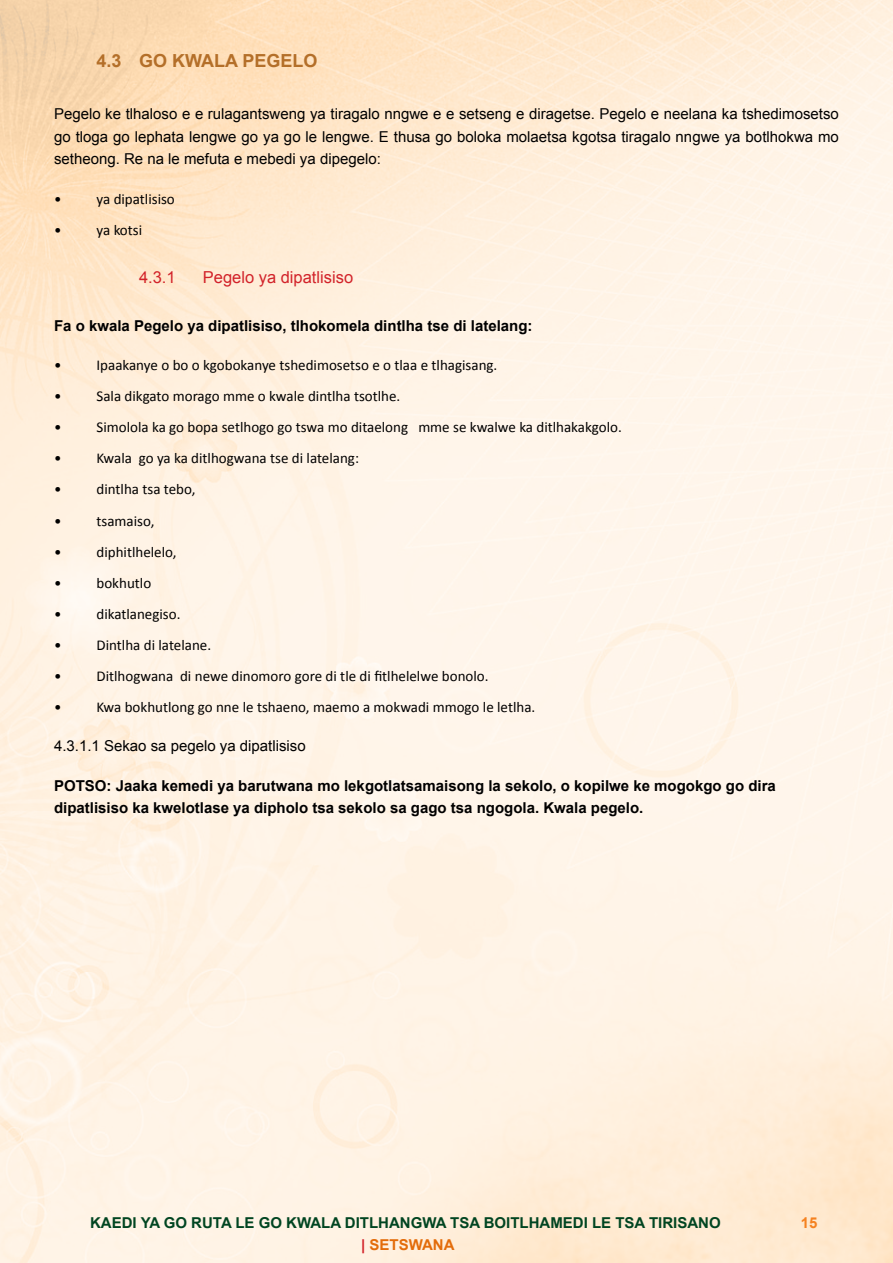
<style>
.page{position:relative;width:893px;height:1263px;background:#fff}
.page>*{position:absolute;margin:0;border:0;box-sizing:border-box;transform-origin:0 0}
.t1{font:700 18px "Arial";color:#b46f29}
.t2{font:16.5px "Arial";color:#d2232a}
.t3{font:15px "Calibri";color:#000}
.t4{font:15px/22.5px "Arial";color:#000;text-align:justify}
.t5{font:700 15px/22.5px "Arial";color:#000}
.t6{font:700 15px "Arial";color:#004521}
.t7{font:700 15px "Arial";color:#e36c0a}
.t8{font:700 15px "Arial";color:#f58220}
.s1{color:#d2232a}
</style>
<div class="page">
<p class="t1" style="left:97px;top:49px;width:222px">4.3 GO KWALA PEGELO</p>
<p class="t4" style="left:54px;top:103px;width:786px">Pegelo ke tlhaloso e e rulagantsweng ya tiragalo nngwe e e setseng e diragetse. Pegelo e neelana ka tshedimosetso go tloga go lephata lengwe go ya go le lengwe. E thusa go boloka molaetsa kgotsa tiragalo nngwe ya botlhokwa mo setheong. Re na le mefuta e mebedi ya dipegelo:</p>
<p class="t3" style="left:54px;top:189px;width:122px">• ya dipatlisiso</p>
<p class="t3" style="left:54px;top:220px;width:90px">• ya kotsi</p>
<p class="t2" style="left:139px;top:266px;width:38px">4.3.1</p>
<p class="t2" style="left:203px;top:266px;width:152px">Pegelo ya dipatlisiso</p>
<p class="t5" style="left:54px;top:315px;width:480px">Fa o kwala Pegelo ya dipatlisiso, tlhokomela dintlha tse di latelang:</p>
<p class="t3" style="left:54px;top:356px;width:445px">• Ipaakanye o bo o kgobokanye tshedimosetso e o tlaa e tlhagisang.</p>
<p class="t3" style="left:54px;top:387px;width:348px">• Sala dikgato morago mme o kwale dintlha tsotlhe.</p>
<p class="t3" style="left:54px;top:418px;width:569px">• Simolola ka go bopa setlhogo go tswa mo ditaelong mme se kwalwe ka ditlhakakgolo.</p>
<p class="t3" style="left:54px;top:449px;width:307px">• Kwala go ya ka ditlhogwana tse di latelang:</p>
<p class="t3" style="left:54px;top:480px;width:143px">• dintlha tsa tebo,</p>
<p class="t3" style="left:54px;top:511px;width:102px">• tsamaiso,</p>
<p class="t3" style="left:54px;top:542px;width:124px">• diphitlhelelo,</p>
<p class="t3" style="left:54px;top:573px;width:99px">• bokhutlo</p>
<p class="t3" style="left:54px;top:604px;width:128px">• dikatlanegiso.</p>
<p class="t3" style="left:54px;top:635px;width:159px">• Dintlha di latelane.</p>
<p class="t3" style="left:54px;top:666px;width:436px">• Ditlhogwana di newe dinomoro gore di tle di fitlhelelwe bonolo.</p>
<p class="t3" style="left:54px;top:697px;width:483px">• Kwa bokhutlong go nne le tshaeno, maemo a mokwadi mmogo le letlha.</p>
<p class="t4" style="left:54px;top:735px;width:253px">4.3.1.1 Sekao sa pegelo ya dipatlisiso</p>
<p class="t5" style="left:54px;top:774px;width:723px">POTSO: Jaaka kemedi ya barutwana mo lekgotlatsamaisong la sekolo, o kopilwe ke mogokgo go dira dipatlisiso ka kwelotlase ya dipholo tsa sekolo sa gago tsa ngogola. Kwala pegelo.</p>
<p class="t6" style="left:90px;top:1212px;width:632px">KAEDI YA GO RUTA LE GO KWALA DITLHANGWA TSA BOITLHAMEDI LE TSA TIRISANO</p>
<p class="t8" style="left:801px;top:1212px;width:18px">15</p>
<p class="t7" style="left:361px;top:1235px;width:95px"><span class="s1">|</span> SETSWANA</p>
</div>
